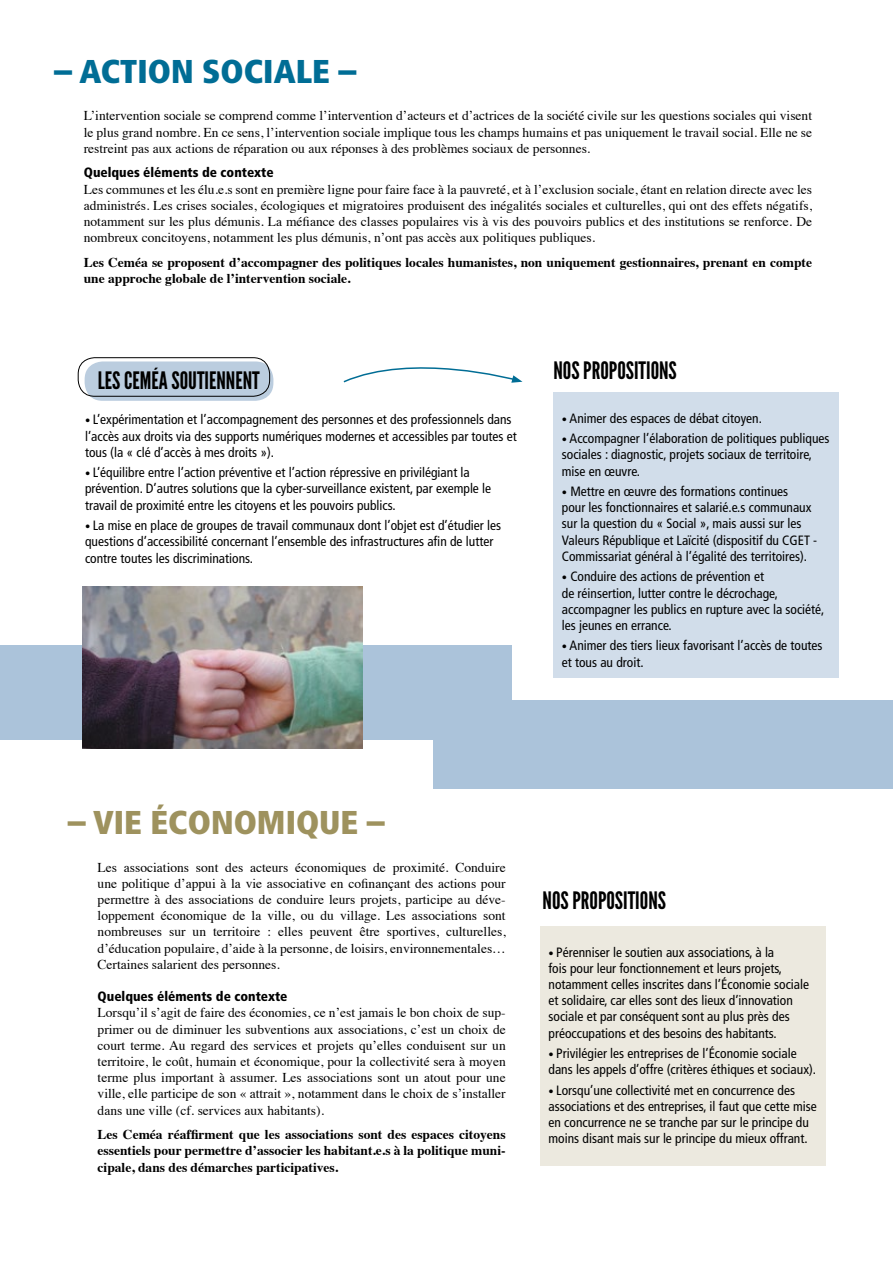
<style>
.page{position:relative;width:893px;height:1263px;background:#fff}
.page>*{position:absolute;margin:0;border:0;box-sizing:border-box;transform-origin:0 0}
.t1{font:900 condensed 33px "Frutiger";color:#006d95}
.t2{font:900 condensed 33px "Frutiger";color:#9e925e}
.t3{font:24px "League Gothic";color:#000}
.t4{font:condensed 13.5px/16.2px "Frutiger";color:#000}
.t5{font:13.5px/16.2px "Times";color:#000;text-align:justify}
.t6{font:700 13.5px/16.2px "Times";color:#000}
.t7{font:900 condensed 13.5px "Frutiger";color:#000}
.s1{font-size:36px}
.s2{font-size:10.5px}
</style>
<div class="page">
<div style="left:553px;top:392px;width:286px;height:285px;background:#d1ddea"></div>
<div style="left:85px;top:361px;width:188px;height:40px;background:#bbcddf;border-radius:18px"></div>
<div style="left:78px;top:357px;width:192px;height:40px;border:1px solid #000;border-radius:17px"></div>
<svg style="left:343px;top:367px;width:179px;height:16px"></svg>
<div style="left:540px;top:926px;width:286px;height:239px;background:#ece9df"></div>
<div style="left:0;top:645px;width:512px;height:94px;background:#abc3da"></div>
<div style="left:433px;top:700px;width:460px;height:88px;background:#abc3da"></div>
<img style="left:82px;top:587px;width:280px;height:161px">
<h1 class="t1" style="left:54px;top:51px;width:304px"><span class="s1">–</span> ACTION SOCIALE <span class="s1">–</span></h1>
<p class="t5" style="left:84px;top:107px;width:730px">L’intervention sociale se comprend comme l’intervention d’acteurs et d’actrices de la société civile sur les questions sociales qui visent le plus grand nombre. En ce sens, l’intervention sociale implique tous les champs humains et pas uniquement le travail social. Elle ne se restreint pas aux actions de réparation ou aux réponses à des problèmes sociaux de personnes.</p>
<p class="t7" style="left:84px;top:165px;width:191px">Quelques éléments de contexte</p>
<p class="t5" style="left:84px;top:180px;width:730px">Les communes et les élu.e.s sont en première ligne pour faire face à la pauvreté, et à l’exclusion sociale, étant en relation directe avec les administrés. Les crises sociales, écologiques et migratoires produisent des inégalités sociales et culturelles, qui ont des effets négatifs, notamment sur les plus démunis. La méfiance des classes populaires vis à vis des pouvoirs publics et des institutions se renforce. De nombreux concitoyens, notamment les plus démunis, n’ont pas accès aux politiques publiques.</p>
<p class="t6" style="left:84px;top:253px;width:730px">Les Ceméa se proposent d’accompagner des politiques locales humanistes, non uniquement gestionnaires, prenant en compte une approche globale de l’intervention sociale.</p>
<h2 class="t3" style="left:98px;top:366px;width:164px">LES CEMÉA SOUTIENNENT</h2>
<p class="t4" style="left:85px;top:412px;width:433px"><span class="s2">•</span> L’expérimentation et l’accompagnement des personnes et des professionnels dans l’accès aux droits via des supports numériques modernes et accessibles par toutes et tous (la « clé d’accès à mes droits »).</p>
<p class="t4" style="left:85px;top:464px;width:408px"><span class="s2">•</span> L’équilibre entre l’action préventive et l’action répressive en privilégiant la prévention. D’autres solutions que la cyber-surveillance existent, par exemple le travail de proximité entre les citoyens et les pouvoirs publics.</p>
<p class="t4" style="left:85px;top:517px;width:417px"><span class="s2">•</span> La mise en place de groupes de travail communaux dont l’objet est d’étudier les questions d’accessibilité concernant l’ensemble des infrastructures afin de lutter contre toutes les discriminations.</p>
<h2 class="t3" style="left:553px;top:357px;width:125px">NOS PROPOSITIONS</h2>
<p class="t4" style="left:562px;top:410px;width:202px"><span class="s2">•</span> Animer des espaces de débat citoyen.</p>
<p class="t4" style="left:562px;top:430px;width:269px"><span class="s2">•</span> Accompagner l’élaboration de politiques publiques sociales : diagnostic, projets sociaux de territoire, mise en œuvre.</p>
<p class="t4" style="left:562px;top:483px;width:257px"><span class="s2">•</span> Mettre en œuvre des formations continues<br>pour les fonctionnaires et salarié.e.s communaux sur la question du « Social », mais aussi sur les Valeurs République et Laïcité (dispositif du CGET - Commissariat général à l’égalité des territoires).</p>
<p class="t4" style="left:562px;top:569px;width:264px"><span class="s2">•</span> Conduire des actions de prévention et<br>de réinsertion, lutter contre le décrochage, accompagner les publics en rupture avec la société, les jeunes en errance.</p>
<p class="t4" style="left:562px;top:638px;width:262px"><span class="s2">•</span> Animer des tiers lieux favorisant l’accès de toutes et tous au droit.</p>
<h1 class="t2" style="left:68px;top:802px;width:319px"><span class="s1">–</span> VIE ÉCONOMIQUE <span class="s1">–</span></h1>
<p class="t5" style="left:98px;top:858px;width:410px">Les associations sont des acteurs économiques de proximité. Conduire une politique d’appui à la vie associative en cofinançant des actions pour permettre à des associations de conduire leurs projets, participe au déve&shy;loppement économique de la ville, ou du village. Les associations sont nombreuses sur un territoire : elles peuvent être sportives, culturelles, d’éducation populaire, d’aide à la personne, de loisirs, environnementales… Certaines salarient des personnes.</p>
<p class="t7" style="left:98px;top:988px;width:191px">Quelques éléments de contexte</p>
<p class="t5" style="left:98px;top:1003px;width:410px">Lorsqu’il s’agit de faire des économies, ce n’est jamais le bon choix de sup&shy;primer ou de diminuer les subventions aux associations, c’est un choix de court terme. Au regard des services et projets qu’elles conduisent sur un territoire, le coût, humain et économique, pour la collectivité sera à moyen terme plus important à assumer. Les associations sont un atout pour une ville, elle participe de son « attrait », notamment dans le choix de s’installer dans une ville (cf. services aux habitants).</p>
<p class="t6" style="left:98px;top:1125px;width:410px;text-align:justify">Les Ceméa réaffirment que les associations sont des espaces citoyens essentiels pour permettre d’associer les habitant.e.s à la politique muni&shy;cipale, dans des démarches participatives.</p>
<h2 class="t3" style="left:542px;top:886px;width:125px">NOS PROPOSITIONS</h2>
<p class="t4" style="left:548px;top:944px;width:262px"><span class="s2">•</span> Pérenniser le soutien aux associations, à la<br>fois pour leur fonctionnement et leurs projets, notamment celles inscrites dans l’Économie sociale et solidaire, car elles sont des lieux d’innovation sociale et par conséquent sont au plus près des préoccupations et des besoins des habitants.</p>
<p class="t4" style="left:548px;top:1045px;width:269px"><span class="s2">•</span> Privilégier les entreprises de l’Économie sociale dans les appels d’offre (critères éthiques et sociaux).</p>
<p class="t4" style="left:548px;top:1082px;width:270px"><span class="s2">•</span> Lorsqu’une collectivité met en concurrence des associations et des entreprises, il faut que cette mise en concurrence ne se tranche par sur le principe du moins disant mais sur le principe du mieux offrant.</p>
</div>
